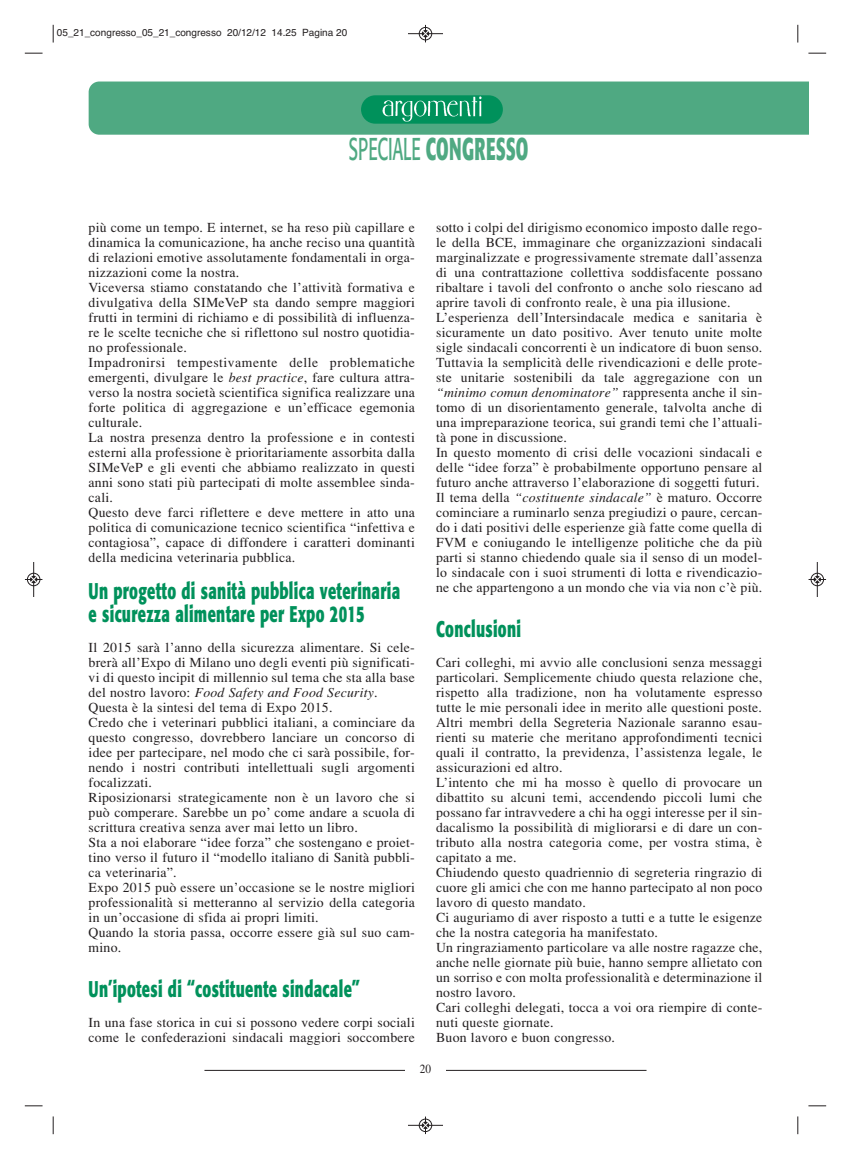
<style>
.page{position:relative;width:851px;height:1159px;background:#fff}
.page>*{position:absolute;margin:0;border:0;box-sizing:border-box;transform-origin:0 0}
.t1{font:700 31.25px "Formata";letter-spacing:.01em;color:#4fa982;scale:.55 1}
.t2{font:700 22.5px/22.5px "Formata";letter-spacing:.02em;color:#00915b;scale:.65 1}
.t3{font:13.75px/15px "Times";letter-spacing:.015em;color:#231f20}
.t4{font:12.5px "Times";color:#231f20;scale:.9 1}
.t5{font:10px "Helvetica";color:#231f20}
.s1{font-weight:400}
.s2{font-style:italic}
</style>
<div class="page">
<hr style="left:204px;top:1070px;width:442px;height:1px;background:#231f20">
<div style="left:405px;top:1063px;width:40px;height:14px;background:#fff"></div>
<div style="left:89px;top:81px;width:719px;height:54px;background:#4fa982"></div>
<div style="left:361px;top:95px;width:142px;height:29px;background:#00915b;border-radius:14px"></div>
<img style="left:382px;top:97px;width:99px;height:25px">
<svg style="left:53px;top:25px;width:1px;height:18px"></svg>
<svg style="left:25px;top:53px;width:18px;height:1px"></svg>
<svg style="left:797px;top:25px;width:1px;height:18px"></svg>
<svg style="left:808px;top:53px;width:18px;height:1px"></svg>
<svg style="left:53px;top:1116px;width:1px;height:18px"></svg>
<svg style="left:25px;top:1105px;width:18px;height:1px"></svg>
<svg style="left:797px;top:1116px;width:1px;height:18px"></svg>
<svg style="left:808px;top:1105px;width:18px;height:1px"></svg>
<hr style="left:408px;top:33px;width:35px;height:1px;background:#231f20">
<div style="left:419px;top:27px;width:13px;height:13px;border:1px solid #231f20;border-radius:50%"></div>
<svg style="left:422px;top:25px;width:6px;height:17px"></svg>
<div style="left:419px;top:1118px;width:13px;height:14px;border:1px solid #fff;border-radius:50%"></div>
<hr style="left:408px;top:1125px;width:35px;height:1px;background:#231f20">
<div style="left:419px;top:1119px;width:13px;height:12px;border:1px solid #231f20;border-radius:50%"></div>
<svg style="left:422px;top:1116px;width:6px;height:18px"></svg>
<hr style="left:33px;top:562px;width:1px;height:35px;background:#231f20">
<div style="left:27px;top:573px;width:13px;height:13px;border:1px solid #231f20;border-radius:50%"></div>
<svg style="left:25px;top:576px;width:17px;height:7px"></svg>
<hr style="left:817px;top:562px;width:1px;height:35px;background:#231f20">
<div style="left:810px;top:573px;width:13px;height:13px;border:1px solid #231f20;border-radius:50%"></div>
<svg style="left:808px;top:576px;width:17px;height:7px"></svg>
<p class="t5" style="left:57px;top:29px;width:292px">05_21_congresso_05_21_congresso 20/12/12 14.25 Pagina 20</p>
<h1 class="t1" style="left:349px;top:135px;width:328px"><span class="s1">SPECIALE</span> CONGRESSO</h1>
<p class="t3" style="left:89px;top:221px;width:328px">più come un tempo. E internet, se ha reso più capillare e dinamica la comunicazione, ha anche reciso una quantità di relazioni emotive assolutamente fondamentali in orga&shy;nizzazioni come la nostra.<br>Viceversa stiamo constatando che l’attività formativa e divulgativa della SIMeVeP sta dando sempre maggiori frutti in termini di richiamo e di possibilità di influenza&shy;re le scelte tecniche che si riflettono sul nostro quotidia&shy;no professionale.<br>Impadronirsi tempestivamente delle problematiche emergenti, divulgare le <span class="s2">best practice</span>, fare cultura attra&shy;verso la nostra società scientifica significa realizzare una forte politica di aggregazione e un’efficace egemonia culturale.<br>La nostra presenza dentro la professione e in contesti esterni alla professione è prioritariamente assorbita dalla SIMeVeP e gli eventi che abbiamo realizzato in questi anni sono stati più partecipati di molte assemblee sinda&shy;cali.<br>Questo deve farci riflettere e deve mettere in atto una politica di comunicazione tecnico scientifica “infettiva e contagiosa”, capace di diffondere i caratteri dominanti della medicina veterinaria pubblica.</p>
<h2 class="t2" style="left:89px;top:582px;width:481px">Un progetto di sanità pubblica veterinaria e sicurezza alimentare per Expo 2015</h2>
<p class="t3" style="left:89px;top:641px;width:328px">Il 2015 sarà l’anno della sicurezza alimentare. Si cele&shy;brerà all’Expo di Milano uno degli eventi più significati&shy;vi di questo incipit di millennio sul tema che sta alla base del nostro lavoro: <span class="s2">Food Safety and Food Security</span>.<br>Questa è la sintesi del tema di Expo 2015.<br>Credo che i veterinari pubblici italiani, a cominciare da questo congresso, dovrebbero lanciare un concorso di idee per partecipare, nel modo che ci sarà possibile, for&shy;nendo i nostri contributi intellettuali sugli argomenti focalizzati.<br>Riposizionarsi strategicamente non è un lavoro che si può comperare. Sarebbe un po’ come andare a scuola di scrittura creativa senza aver mai letto un libro.<br>Sta a noi elaborare “idee forza” che sostengano e proiet&shy;tino verso il futuro il “modello italiano di Sanità pubbli&shy;ca veterinaria”.<br>Expo 2015 può essere un’occasione se le nostre migliori professionalità si metteranno al servizio della categoria in un’occasione di sfida ai propri limiti.<br>Quando la storia passa, occorre essere già sul suo cam&shy;mino.</p>
<h2 class="t2" style="left:89px;top:979px;width:418px">Un’ipotesi di “costituente sindacale”</h2>
<p class="t3" style="left:89px;top:1016px;width:327px">In una fase storica in cui si possono vedere corpi sociali come le confederazioni sindacali maggiori soccombere</p>
<p class="t3" style="left:436px;top:221px;width:328px">sotto i colpi del dirigismo economico imposto dalle rego&shy;le della BCE, immaginare che organizzazioni sindacali marginalizzate e progressivamente stremate dall’assenza di una contrattazione collettiva soddisfacente possano ribaltare i tavoli del confronto o anche solo riescano ad aprire tavoli di confronto reale, è una pia illusione.<br>L’esperienza dell’Intersindacale medica e sanitaria è sicuramente un dato positivo. Aver tenuto unite molte sigle sindacali concorrenti è un indicatore di buon senso.<br>Tuttavia la semplicità delle rivendicazioni e delle prote&shy;ste unitarie sostenibili da tale aggregazione con un <span class="s2">“minimo comun denominatore”</span> rappresenta anche il sin&shy;tomo di un disorientamento generale, talvolta anche di una impreparazione teorica, sui grandi temi che l’attuali&shy;tà pone in discussione.<br>In questo momento di crisi delle vocazioni sindacali e delle “idee forza” è probabilmente opportuno pensare al futuro anche attraverso l’elaborazione di soggetti futuri.<br>Il tema della <span class="s2">“costituente sindacale”</span> è maturo. Occorre cominciare a ruminarlo senza pregiudizi o paure, cercan&shy;do i dati positivi delle esperienze già fatte come quella di FVM e coniugando le intelligenze politiche che da più parti si stanno chiedendo quale sia il senso di un model&shy;lo sindacale con i suoi strumenti di lotta e rivendicazio&shy;ne che appartengono a un mondo che via via non c’è più.</p>
<h2 class="t2" style="left:436px;top:619px;width:132px">Conclusioni</h2>
<p class="t3" style="left:436px;top:656px;width:328px">Cari colleghi, mi avvio alle conclusioni senza messaggi particolari. Semplicemente chiudo questa relazione che, rispetto alla tradizione, non ha volutamente espresso tutte le mie personali idee in merito alle questioni poste.<br>Altri membri della Segreteria Nazionale saranno esau&shy;rienti su materie che meritano approfondimenti tecnici quali il contratto, la previdenza, l’assistenza legale, le assicurazioni ed altro.<br>L’intento che mi ha mosso è quello di provocare un dibattito su alcuni temi, accendendo piccoli lumi che possano far intravvedere a chi ha oggi interesse per il sin&shy;dacalismo la possibilità di migliorarsi e di dare un con&shy;tributo alla nostra categoria come, per vostra stima, è capitato a me.<br>Chiudendo questo quadriennio di segreteria ringrazio di cuore gli amici che con me hanno partecipato al non poco lavoro di questo mandato.<br>Ci auguriamo di aver risposto a tutti e a tutte le esigenze che la nostra categoria ha manifestato.<br>Un ringraziamento particolare va alle nostre ragazze che, anche nelle giornate più buie, hanno sempre allietato con un sorriso e con molta professionalità e determinazione il nostro lavoro.<br>Cari colleghi delegati, tocca a voi ora riempire di conte&shy;nuti queste giornate.<br>Buon lavoro e buon congresso.</p>
<p class="t4" style="left:420px;top:1064px;width:14px">20</p>
</div>
